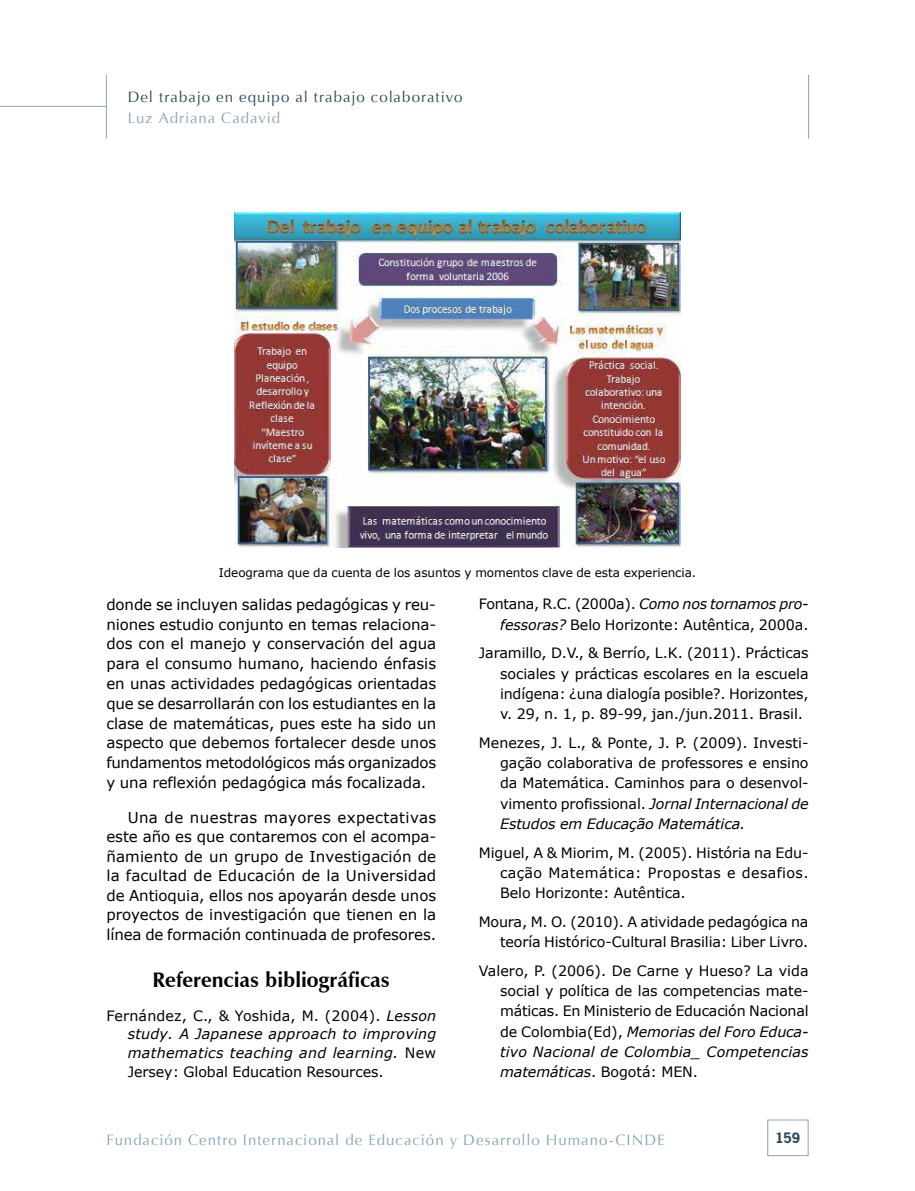
<style>
.page{position:relative;width:915px;height:1191px;background:#fff}
.page>*{position:absolute;margin:0;border:0;box-sizing:border-box;transform-origin:0 0}
.t1{font:700 21px "Zapf Humanist 601 BT";color:#000}
.t2{font:15px/19.8px "Verdana";letter-spacing:-.005em;color:#000;text-align:justify}
.t3{font:15px "Optima";letter-spacing:.065em;color:#88a4ba}
.t4{font:15px "Optima";letter-spacing:.065em;color:#2a4759}
.t5{font:14.25px/20.2px "Verdana";letter-spacing:-.01em;color:#000;text-align:justify}
.t6{font:italic 14.25px/18.8px "Verdana";letter-spacing:.025em;color:#000;text-align:justify}
.t7{font:700 13.5px "News Gothic Std";color:#2a4759}
.t8{font:12px "Verdana";letter-spacing:-.005em;color:#000}
.s1{font-style:normal}
.s2{font-style:italic}
</style>
<div class="page">
<hr style="left:0;top:106px;width:106px;height:1px;background:#88a4ba">
<hr style="left:106px;top:75px;width:1px;height:64px;background:#88a4ba">
<hr style="left:808px;top:75px;width:1px;height:64px;background:#88a4ba">
<div style="left:767px;top:1119px;width:41px;height:37px;border:1px solid #88a4ba"></div>
<img style="left:234px;top:213px;width:446px;height:334px">
<p class="t4" style="left:128px;top:89px;width:336px">Del trabajo en equipo al trabajo colaborativo</p>
<p class="t3" style="left:128px;top:110px;width:154px">Luz Adriana Cadavid</p>
<p class="t8" style="left:219px;top:564px;width:479px">Ideograma que da cuenta de los asuntos y momentos clave de esta experiencia.</p>
<p class="t2" style="left:106px;top:594px;width:331px">donde se incluyen salidas pedagógicas y reu&shy;niones estudio conjunto en temas relaciona&shy;dos con el manejo y conservación del agua para el consumo humano, haciendo énfasis en unas actividades pedagógicas orientadas que se desarrollarán con los estudiantes en la clase de matemáticas, pues este ha sido un aspecto que debemos fortalecer desde unos fundamentos metodológicos más organizados y una reflexión pedagógica más focalizada.</p>
<p class="t2" style="left:106px;top:807px;width:331px;text-indent:21px">Una de nuestras mayores expectativas este año es que contaremos con el acompa&shy;ñamiento de un grupo de Investigación de la facultad de Educación de la Universidad de Antioquia, ellos nos apoyarán desde unos proyectos de investigación que tienen en la línea de formación continuada de profesores.</p>
<h1 class="t1" style="left:152px;top:966px;width:239px">Referencias bibliográficas</h1>
<p class="t6" style="left:128px;top:1006px;width:310px;text-indent:-21px"><span class="s1">Fernández, C., &amp; Yoshida, M. (2004).</span> Lesson study. A Japanese approach to improving mathematics teaching and learning. <span class="s1">New Jersey: Global Education Resources.</span></p>
<p class="t5" style="left:478px;top:594px;width:331px;text-align:right">Fontana, R.C. (2000a). <span class="s2">Como nos tornamos pro&shy;fessoras?</span> Belo Horizonte: Autêntica, 2000a.</p>
<p class="t5" style="left:500px;top:643px;width:310px;text-indent:-21px">Jaramillo, D.V., &amp; Berrío, L.K. (2011). Prácticas sociales y prácticas escolares en la escuela indígena: ¿una dialogía posible?. Horizontes, v. 29, n. 1, p. 89-99, jan./jun.2011. Brasil.</p>
<p class="t5" style="left:500px;top:732px;width:310px;text-indent:-21px">Menezes, J. L., &amp; Ponte, J. P. (2009). Investi&shy;gação colaborativa de professores e ensino da Matemática. Caminhos para o desenvol&shy;vimento profissional. <span class="s2">Jornal Internacional de Estudos em Educação Matemática.</span></p>
<p class="t5" style="left:500px;top:842px;width:310px;text-indent:-21px">Miguel, A &amp; Miorim, M. (2005). História na Edu&shy;cação Matemática: Propostas e desafios.<br>Belo Horizonte: Autêntica.</p>
<p class="t5" style="left:478px;top:911px;width:331px;text-align:right">Moura, M. O. (2010). A atividade pedagógica na teoría Histórico-Cultural Brasilia: Liber Livro.</p>
<p class="t5" style="left:500px;top:960px;width:310px;text-indent:-21px">Valero, P. (2006). De Carne y Hueso? La vida social y política de las competencias mate&shy;máticas. En Ministerio de Educación Nacional de Colombia(Ed), <span class="s2">Memorias del Foro Educa&shy;tivo Nacional de Colombia_ Competencias matemáticas</span>. Bogotá: MEN.</p>
<p class="t3" style="left:106px;top:1131px;width:559px">Fundación Centro Internacional de Educación y Desarrollo Humano-CINDE</p>
<p class="t7" style="left:775px;top:1129px;width:26px">159</p>
</div>
